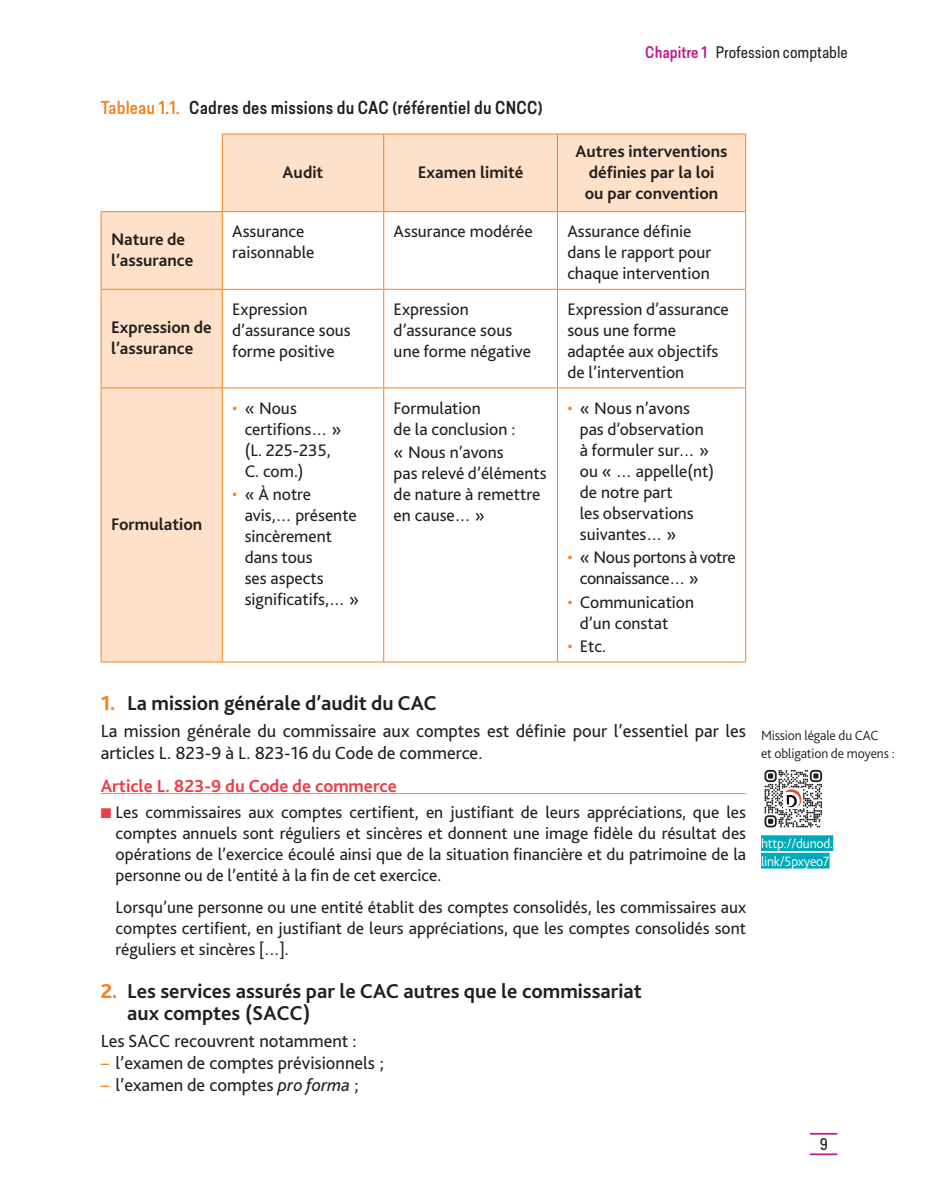
<style>
.page{position:relative;width:944px;height:1190px;background:#fff}
.page>*{position:absolute;margin:0;border:0;box-sizing:border-box;transform-origin:0 0}
.t1{font:700 21px/21.9px "Bliss 2";color:#231f20}
.t2{font:18.38px/21.9px "Bliss 2";color:#231f20}
.t3{font:700 18.38px "Bliss 2";color:#ee3d49}
.t4{font:17.5px/21px "Bliss 2";color:#231f20}
.t5{font:700 17.5px/21px "Bliss 2";color:#231f20}
.t6{font:500 17.5px "Predige Rounded";letter-spacing:.01em;color:#231f20}
.t7{font:17.5px/21px "Bliss 2";letter-spacing:-.02em;color:#231f20}
.t8{font:15.75px "Predige Rounded";color:#231f20}
.t9{font:300 14px/17.5px "Bliss 2";letter-spacing:-.01em;color:#231f20}
.t10{font:300 14px/17.5px "Bliss 2";letter-spacing:-.01em;color:#fff}
.s1{color:#f58220}
.s2{font-weight:500;color:#c2188d}
.s3{font-weight:300;color:#f58220}
.s4{font-weight:800;color:#f58220}
.s5{color:#ee3d49}
.s6{font-style:italic}
</style>
<div class="page">
<hr style="left:809px;top:1153px;width:28px;height:2px;background:#c2188d">
<svg style="left:809px;top:1133px;width:28px;height:1px"></svg>
<hr style="left:101px;top:793px;width:644px;height:1px;background:#f37e71">
<svg style="left:102px;top:134px;width:643px;height:527px"></svg>
<hr style="left:383px;top:134px;width:1px;height:77px;background:#f58220">
<hr style="left:557px;top:134px;width:1px;height:77px;background:#f58220">
<hr style="left:383px;top:212px;width:1px;height:77px;background:#f58220">
<hr style="left:557px;top:212px;width:1px;height:77px;background:#f58220">
<hr style="left:101px;top:289px;width:121px;height:1px;background:#f58220">
<hr style="left:222px;top:289px;width:161px;height:1px;background:#f58220">
<hr style="left:383px;top:289px;width:174px;height:1px;background:#f58220">
<hr style="left:383px;top:290px;width:1px;height:97px;background:#f58220">
<hr style="left:557px;top:289px;width:188px;height:1px;background:#f58220">
<hr style="left:557px;top:290px;width:1px;height:97px;background:#f58220">
<hr style="left:101px;top:387px;width:121px;height:1px;background:#f58220">
<hr style="left:222px;top:387px;width:161px;height:1px;background:#f58220">
<hr style="left:383px;top:387px;width:174px;height:1px;background:#f58220">
<hr style="left:383px;top:388px;width:1px;height:273px;background:#f58220">
<hr style="left:557px;top:387px;width:188px;height:1px;background:#f58220">
<hr style="left:557px;top:388px;width:1px;height:273px;background:#f58220">
<hr style="left:222px;top:134px;width:161px;height:1px;background:#f58220">
<hr style="left:222px;top:134px;width:1px;height:77px;background:#f58220">
<hr style="left:383px;top:134px;width:174px;height:1px;background:#f58220">
<hr style="left:557px;top:134px;width:188px;height:1px;background:#f58220">
<hr style="left:745px;top:134px;width:1px;height:77px;background:#f58220">
<hr style="left:101px;top:211px;width:121px;height:1px;background:#f58220">
<hr style="left:101px;top:212px;width:1px;height:77px;background:#f58220">
<hr style="left:101px;top:290px;width:1px;height:97px;background:#f58220">
<hr style="left:101px;top:388px;width:1px;height:273px;background:#f58220">
<hr style="left:222px;top:211px;width:161px;height:1px;background:#f58220">
<hr style="left:222px;top:212px;width:1px;height:77px;background:#f58220">
<hr style="left:383px;top:211px;width:174px;height:1px;background:#f58220">
<hr style="left:557px;top:211px;width:188px;height:1px;background:#f58220">
<hr style="left:745px;top:212px;width:1px;height:77px;background:#f58220">
<hr style="left:222px;top:290px;width:1px;height:97px;background:#f58220">
<hr style="left:745px;top:290px;width:1px;height:97px;background:#f58220">
<hr style="left:222px;top:388px;width:1px;height:273px;background:#f58220">
<hr style="left:745px;top:388px;width:1px;height:273px;background:#f58220">
<hr style="left:101px;top:661px;width:121px;height:1px;background:#f58220">
<hr style="left:222px;top:661px;width:161px;height:1px;background:#f58220">
<hr style="left:383px;top:661px;width:174px;height:1px;background:#f58220">
<hr style="left:557px;top:661px;width:188px;height:1px;background:#f58220">
<div style="left:760px;top:835px;width:73px;height:16px;background:#00aab9"></div>
<div style="left:760px;top:853px;width:69px;height:15px;background:#00aab9"></div>
<svg style="left:764px;top:770px;width:57px;height:57px"></svg>
<img style="left:783px;top:789px;width:19px;height:19px">
<p class="t6" style="left:101px;top:95px;width:443px"><span class="s1">Tableau 1.1.</span> Cadres des missions du CAC (référentiel du CNCC)</p>
<p class="t5" style="left:282px;top:161px;width:42px">Audit</p>
<p class="t5" style="left:417px;top:161px;width:107px">Examen limité</p>
<p class="t8" style="left:645px;top:41px;width:204px"><span class="s2">Chapitre 1</span> Profession comptable</p>
<p class="t5" style="left:575px;top:140px;width:153px;text-align:center">Autres interventions définies par la loi<br>ou par convention</p>
<p class="t5" style="left:111px;top:229px;width:84px">Nature de l’assurance</p>
<p class="t4" style="left:232px;top:221px;width:84px">Assurance raisonnable</p>
<p class="t4" style="left:393px;top:221px;width:140px">Assurance modérée</p>
<p class="t4" style="left:567px;top:221px;width:145px">Assurance définie dans le rapport pour chaque intervention</p>
<p class="t5" style="left:111px;top:317px;width:102px">Expression de l’assurance</p>
<p class="t4" style="left:232px;top:298px;width:120px">Expression d’assurance sous forme positive</p>
<p class="t4" style="left:393px;top:298px;width:139px">Expression d’assurance sous une forme négative</p>
<p class="t4" style="left:567px;top:298px;width:163px">Expression d’assurance sous une forme adaptée aux objectifs de l’intervention</p>
<p class="t5" style="left:111px;top:513px;width:93px">Formulation</p>
<p class="t4" style="left:244px;top:397px;width:98px;text-indent:-12px"><span class="s3">•</span> « Nous certifions… » (L. 225-235,<br>C. com.)</p>
<p class="t4" style="left:244px;top:483px;width:116px;text-indent:-12px"><span class="s3">•</span> « À notre avis,… présente sincèrement dans tous<br>ses aspects significatifs,… »</p>
<p class="t4" style="left:393px;top:397px;width:123px">Formulation<br>de la conclusion :</p>
<p class="t4" style="left:393px;top:441px;width:154px">« Nous n’avons<br>pas relevé d’éléments de nature à remettre en cause… »</p>
<p class="t4" style="left:579px;top:397px;width:136px;text-indent:-12px"><span class="s3">•</span> « Nous n’avons pas d’observation à formuler sur… » ou « … appelle(nt) de notre part<br>les observations suivantes… »</p>
<p class="t7" style="left:579px;top:546px;width:157px;text-indent:-12px"><span class="s3">•</span> « Nous portons à votre connaissance… »</p>
<p class="t4" style="left:579px;top:591px;width:116px;text-indent:-12px"><span class="s3">•</span> Communication d’un constat</p>
<p class="t4" style="left:567px;top:635px;width:40px"><span class="s3">•</span> Etc.</p>
<p class="t1" style="left:101px;top:691px;width:337px"><span class="s4">1.</span> La mission générale d’audit du CAC</p>
<p class="t2" style="left:101px;top:719px;width:646px">La mission générale du commissaire aux comptes est définie pour l’essentiel par les articles L. 823-9 à L. 823-16 du Code de commerce.</p>
<p class="t3" style="left:101px;top:774px;width:297px">Article L. 823-9 du Code de commerce</p>
<p class="t4" style="left:115px;top:801px;width:632px;text-align:justify;text-indent:-15px"><span class="s5">■</span> Les commissaires aux comptes certifient, en justifiant de leurs appréciations, que les comptes annuels sont réguliers et sincères et donnent une image fidèle du résultat des opérations de l’exercice écoulé ainsi que de la situation financière et du patrimoine de la personne ou de l’entité à la fin de cet exercice.</p>
<p class="t4" style="left:115px;top:896px;width:632px;text-align:justify">Lorsqu’une personne ou une entité établit des comptes consolidés, les commissaires aux comptes certifient, en justifiant de leurs appréciations, que les comptes consolidés sont réguliers et sincères […].</p>
<p class="t1" style="left:127px;top:980px;width:516px;text-indent:-27px"><span class="s4">2.</span> Les services assurés par le CAC autres que le commissariat aux comptes (SACC)</p>
<p class="t2" style="left:101px;top:1029px;width:257px">Les SACC recouvrent notamment :</p>
<p class="t2" style="left:101px;top:1051px;width:284px"><span class="s1">–</span> l’examen de comptes prévisionnels ;</p>
<p class="t2" style="left:101px;top:1073px;width:259px"><span class="s1">–</span> l’examen de comptes <span class="s6">pro forma</span> ;</p>
<p class="t9" style="left:760px;top:726px;width:135px">Mission légale du CAC<br>et obligation de moyens :</p>
<p class="t10" style="left:760px;top:834px;width:74px">http://dunod. link/5pxyeo7</p>
<p class="t8" style="left:819px;top:1133px;width:10px">9</p>
</div>
